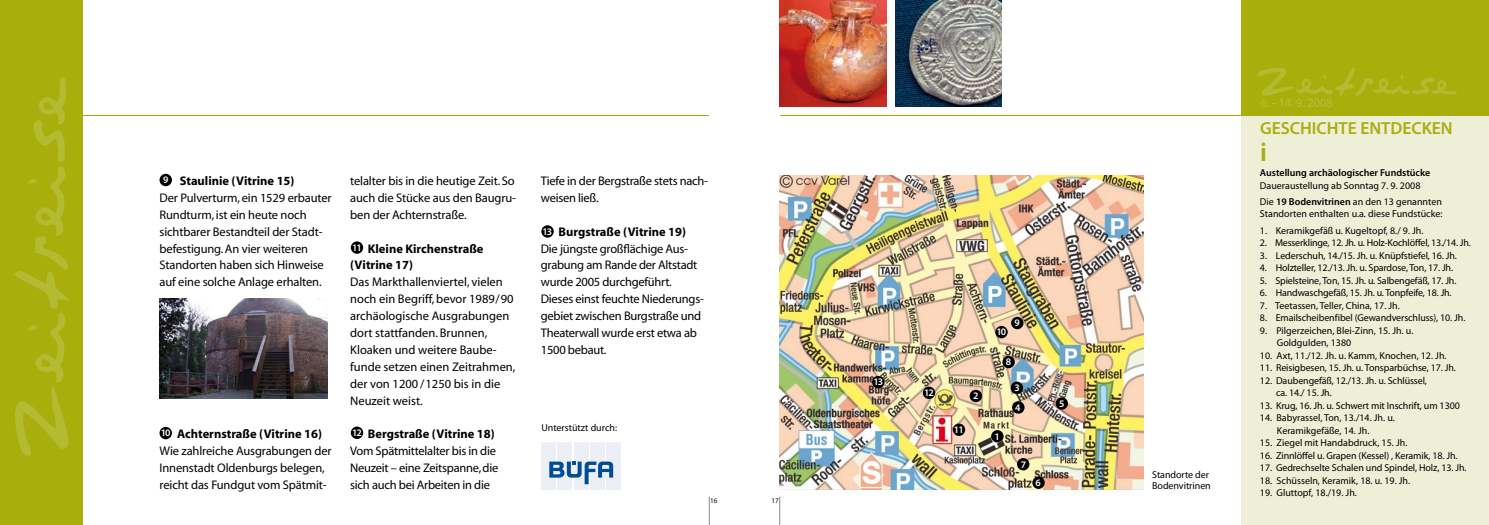
<style>
.page{position:relative;width:1489px;height:525px;background:#fff}
.page>*{position:absolute;margin:0;border:0;box-sizing:border-box;transform-origin:0 0}
.t1{font:600 26.75px "Myriad Pro";color:#a8af0d}
.t2{font:600 17.5px "Myriad Pro";color:#a8af0d}
.t3{font:12.5px/16.9px "Myriad";letter-spacing:-.01em;color:#000}
.t4{font:700 12.5px/16.9px "Myriad";color:#000}
.t5{font:10px/12.5px "Myriad Pro";letter-spacing:-.01em;color:#000}
.t6{font:600 10px "Myriad Pro";color:#000}
.t7{font:600 10px "Myriad Pro";letter-spacing:-.1em;color:#fff}
.t8{font:10px "Myriad";color:#000}
.t9{font:7.12px "Myriad";color:#000}
.s1{font-weight:600}
</style>
<div class="page">
<hr style="left:0;top:115px;width:709px;height:1px;background:#a8af0d">
<svg style="left:709px;top:496px;width:1px;height:28px"></svg>
<svg style="left:779px;top:496px;width:1px;height:28px"></svg>
<div style="left:1240px;top:112px;width:248px;height:412px;background:#efeed6"></div>
<div style="left:1240px;top:0;width:248px;height:115px;background:#a8af0d"></div>
<svg style="left:1258px;top:67px;width:198px;height:40px"></svg>
<svg style="left:588px;top:442px;width:1px;height:47px"></svg>
<div style="left:541px;top:441px;width:15px;height:48px;background:#eceff6"></div>
<div style="left:557px;top:441px;width:15px;height:48px;background:#eceff6"></div>
<div style="left:574px;top:441px;width:14px;height:48px;background:#eceff6"></div>
<div style="left:590px;top:441px;width:15px;height:48px;background:#eceff6"></div>
<div style="left:606px;top:441px;width:15px;height:48px;background:#eceff6"></div>
<svg style="left:549px;top:461px;width:64px;height:23px"></svg>
<svg style="left:159px;top:426px;width:13px;height:13px"></svg>
<div style="left:351px;top:241px;width:12px;height:13px;background:#000;border-radius:50%"></div>
<div style="left:351px;top:426px;width:12px;height:12px;background:#000;border-radius:50%"></div>
<div style="left:541px;top:225px;width:12px;height:12px;background:#000;border-radius:50%"></div>
<img style="left:780px;top:175px;width:363px;height:314px">
<div style="left:991px;top:430px;width:12px;height:12px;background:#000;border-radius:50%"></div>
<div style="left:969px;top:389px;width:12px;height:13px;background:#000;border-radius:50%"></div>
<div style="left:995px;top:326px;width:12px;height:12px;background:#000;border-radius:50%"></div>
<div style="left:1055px;top:397px;width:12px;height:12px;background:#000;border-radius:50%"></div>
<div style="left:1016px;top:458px;width:13px;height:12px;background:#000;border-radius:50%"></div>
<div style="left:1011px;top:316px;width:12px;height:13px;background:#000;border-radius:50%"></div>
<div style="left:1032px;top:476px;width:12px;height:12px;background:#000;border-radius:50%"></div>
<div style="left:1002px;top:355px;width:12px;height:13px;background:#000;border-radius:50%"></div>
<div style="left:1012px;top:401px;width:12px;height:12px;background:#000;border-radius:50%"></div>
<div style="left:1010px;top:381px;width:13px;height:13px;background:#000;border-radius:50%"></div>
<div style="left:952px;top:423px;width:13px;height:12px;background:#000;border-radius:50%"></div>
<svg style="left:922px;top:386px;width:13px;height:13px"></svg>
<div style="left:872px;top:376px;width:12px;height:12px;background:#000;border-radius:50%"></div>
<div style="left:159px;top:174px;width:13px;height:12px;background:#000;border-radius:50%"></div>
<img style="left:159px;top:298px;width:168px;height:100px">
<img style="left:780px;top:0;width:106px;height:106px">
<img style="left:895px;top:0;width:106px;height:106px">
<div style="left:0;top:0;width:83px;height:524px;background:#a8af0d"></div>
<svg style="left:14px;top:77px;width:55px;height:378px"></svg>
<hr style="left:780px;top:115px;width:708px;height:1px;background:#a8af0d">
<h2 class="t2" style="left:1259px;top:117px;width:194px">GESCHICHTE ENTDECKEN</h2>
<p class="t4" style="left:180px;top:173px;width:116px">Staulinie (Vitrine 15)</p>
<p class="t3" style="left:159px;top:190px;width:174px">Der Pulverturm, ein 1529 erbauter<br>Rundturm, ist ein heute noch sichtbarer Bestandteil der Stadt&shy;befestigung. An vier weiteren<br>Standorten haben sich Hinweise auf eine solche Anlage erhalten.</p>
<p class="t7" style="left:163px;top:173px;width:7px">9</p>
<p class="t4" style="left:177px;top:426px;width:146px">Achternstraße (Vitrine 16)</p>
<p class="t3" style="left:159px;top:443px;width:174px">Wie zahlreiche Ausgrabungen der<br>Innenstadt Oldenburgs belegen, reicht das Fundgut vom Spätmit-</p>
<p class="t7" style="left:161px;top:426px;width:11px">10</p>
<p class="t3" style="left:350px;top:173px;width:167px;text-align:justify">telalter bis in die heutige Zeit. So auch die Stücke aus den Baugru&shy;ben der Achternstraße.</p>
<p class="t4" style="left:350px;top:240px;width:135px;text-indent:18px">Kleine Kirchenstraße (Vitrine 17)</p>
<p class="t3" style="left:350px;top:274px;width:167px">Das Markthallenviertel, vielen noch ein Begriff, bevor 1989/90 archäologische Ausgrabungen dort stattfanden. Brunnen,<br>Kloaken und weitere Baube&shy;funde setzen einen Zeitrahmen, der von 1200 /1250 bis in die<br>Neuzeit weist.</p>
<p class="t4" style="left:368px;top:426px;width:128px">Bergstraße (Vitrine 18)</p>
<p class="t3" style="left:350px;top:443px;width:150px">Vom Spätmittelalter bis in die<br>Neuzeit – eine Zeitspanne, die sich auch bei Arbeiten in die</p>
<p class="t7" style="left:352px;top:241px;width:11px">11</p>
<p class="t7" style="left:352px;top:426px;width:11px">12</p>
<p class="t3" style="left:541px;top:173px;width:169px">Tiefe in der Bergstraße stets nach&shy;weisen ließ.</p>
<p class="t4" style="left:558px;top:223px;width:129px">Burgstraße (Vitrine 19)</p>
<p class="t3" style="left:541px;top:240px;width:164px">Die jüngste großflächige Aus&shy;grabung am Rande der Altstadt wurde 2005 durchgeführt.<br>Dieses einst feuchte Niederungs&shy;gebiet zwischen Burgstraße und<br>Theaterwall wurde erst etwa ab<br>1500 bebaut.</p>
<p class="t7" style="left:542px;top:225px;width:11px">13</p>
<p class="t8" style="left:541px;top:422px;width:77px">Unterstützt durch:</p>
<p class="t9" style="left:710px;top:497px;width:9px">16</p>
<p class="t9" style="left:771px;top:497px;width:9px">17</p>
<p class="t7" style="left:873px;top:375px;width:11px">13</p>
<p class="t7" style="left:924px;top:386px;width:11px">12</p>
<p class="t7" style="left:953px;top:423px;width:11px">11</p>
<p class="t7" style="left:973px;top:389px;width:7px">2</p>
<p class="t7" style="left:996px;top:325px;width:11px">10</p>
<p class="t7" style="left:1014px;top:316px;width:7px">9</p>
<p class="t7" style="left:1005px;top:355px;width:7px">8</p>
<p class="t7" style="left:1014px;top:381px;width:7px">3</p>
<p class="t7" style="left:994px;top:429px;width:7px">1</p>
<p class="t7" style="left:1015px;top:401px;width:7px">4</p>
<p class="t7" style="left:1020px;top:458px;width:7px">7</p>
<p class="t7" style="left:1035px;top:476px;width:7px">6</p>
<p class="t7" style="left:1059px;top:397px;width:7px">5</p>
<p class="t5" style="left:1152px;top:468px;width:60px;line-height:11.2px">Standorte der<br>Bodenvitrinen</p>
<h1 class="t1" style="left:1260px;top:135px;width:8px">i</h1>
<p class="t6" style="left:1259px;top:166px;width:172px">Austellung archäologischer Fundstücke</p>
<p class="t5" style="left:1259px;top:177px;width:183px;line-height:16.2px">Daueraustellung ab Sonntag 7. 9. 2008<br>Die <span class="s1">19 Bodenvitrinen</span> an den 13 genannten</p>
<p class="t5" style="left:1259px;top:207px;width:184px">Standorten enthalten u.a. diese Fundstücke:</p>
<p class="t5" style="left:1259px;top:224px;width:165px">1. Keramikgefäß u. Kugeltopf, 8./ 9. Jh.</p>
<p class="t5" style="left:1259px;top:236px;width:212px">2. Messerklinge, 12. Jh. u. Holz-Kochlöffel, 13./14. Jh.</p>
<p class="t5" style="left:1259px;top:249px;width:198px">3. Lederschuh, 14./15. Jh. u. Knüpfstiefel, 16. Jh.</p>
<p class="t5" style="left:1259px;top:261px;width:195px">4. Holzteller, 12./13. Jh. u. Spardose, Ton, 17. Jh.</p>
<p class="t5" style="left:1259px;top:274px;width:198px">5. Spielsteine, Ton, 15. Jh. u. Salbengefäß, 17. Jh.</p>
<p class="t5" style="left:1259px;top:286px;width:193px">6. Handwaschgefäß, 15. Jh. u. Tonpfeife, 18. Jh.</p>
<p class="t5" style="left:1259px;top:299px;width:141px">7. Teetassen, Teller, China, 17. Jh.</p>
<p class="t5" style="left:1259px;top:311px;width:207px">8. Emailscheibenfibel (Gewandverschluss), 10. Jh.</p>
<p class="t5" style="left:1276px;top:324px;width:138px;text-indent:-17px">9. Pilgerzeichen, Blei-Zinn, 15. Jh. u.<br>Goldgulden, 1380</p>
<p class="t5" style="left:1259px;top:349px;width:188px">10. Axt, 11./12. Jh. u. Kamm, Knochen, 12. Jh.</p>
<p class="t5" style="left:1259px;top:361px;width:197px">11. Reisigbesen, 15. Jh. u. Tonsparbüchse, 17. Jh.</p>
<p class="t5" style="left:1275px;top:374px;width:152px;text-indent:-16px">12. Daubengefäß, 12./13. Jh. u. Schlüssel, ca. 14./ 15. Jh.</p>
<p class="t5" style="left:1259px;top:399px;width:201px">13. Krug, 16. Jh. u. Schwert mit Inschrift, um 1300</p>
<p class="t5" style="left:1276px;top:411px;width:119px;text-indent:-17px">14. Babyrassel, Ton, 13./14. Jh. u.<br>Keramikgefäße, 14. Jh.</p>
<p class="t5" style="left:1259px;top:436px;width:149px">15. Ziegel mit Handabdruck, 15. Jh.</p>
<p class="t5" style="left:1259px;top:449px;width:199px">16. Zinnlöffel u. Grapen (Kessel) , Keramik, 18. Jh.</p>
<p class="t5" style="left:1259px;top:461px;width:208px">17. Gedrechselte Schalen und Spindel, Holz, 13. Jh.</p>
<p class="t5" style="left:1259px;top:474px;width:152px">18. Schüsseln, Keramik, 18. u. 19. Jh.</p>
<p class="t5" style="left:1259px;top:486px;width:98px">19. Gluttopf, 18./19. Jh.</p>
</div>
